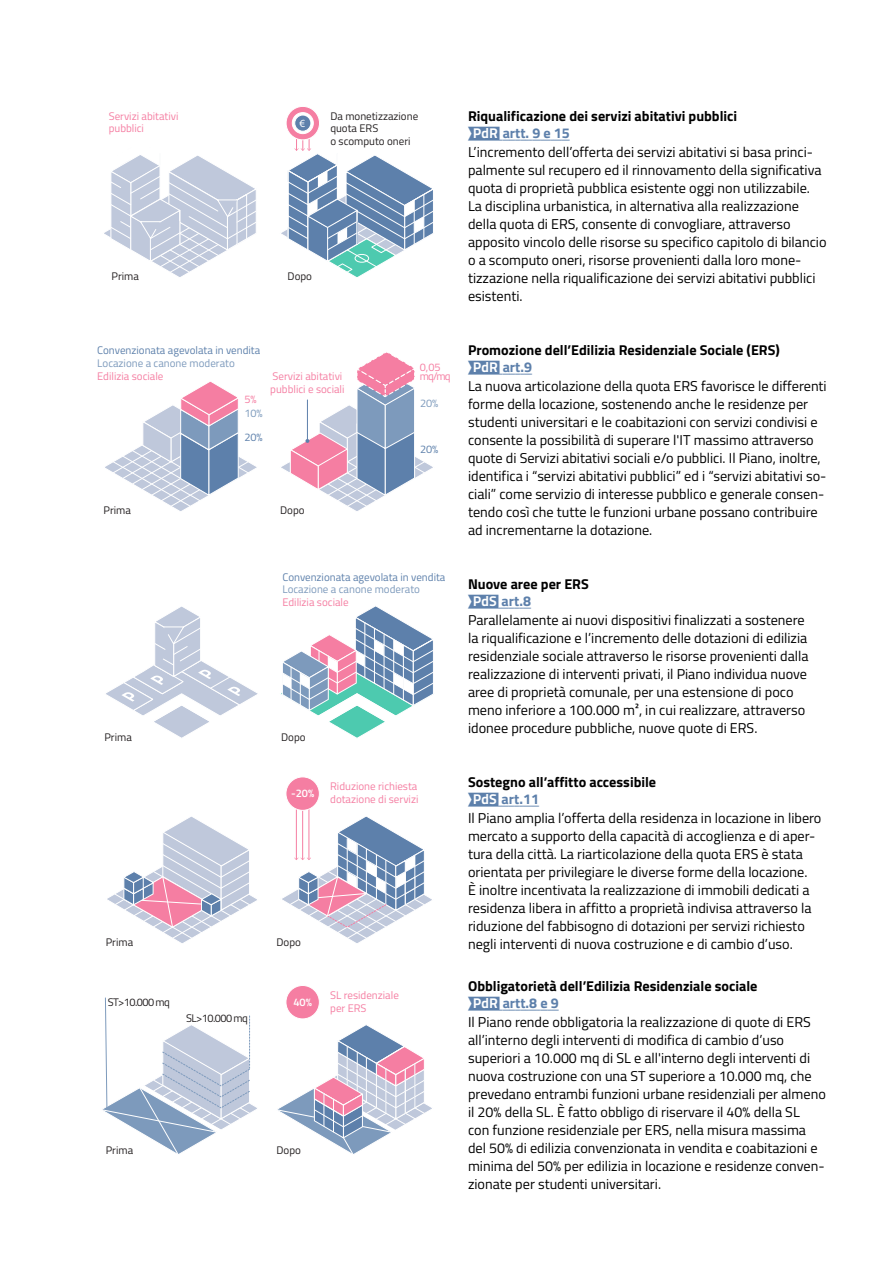
<style>
.page{position:relative;width:893px;height:1263px;background:#fff}
.page>*{position:absolute;margin:0;border:0;box-sizing:border-box;transform-origin:0 0}
.t1{font:14.25px/18px "Titillium";color:#000}
.t2{font:700 14.25px "Titillium";color:#000}
.t3{font:700 14.25px "Titillium PGT";color:#5d80ab}
.t4{font:10.95px/12.6px "Titillium";color:#f57ea2}
.t5{font:10.95px/12.6px "Titillium";color:#231f20}
.t6{font:10.95px "Titillium";color:#5d80ab}
.t7{font:10.95px "Titillium";color:#7d9abc}
.t8{font:10.95px "Titillium";color:#fff}
.t9{font:600 10.95px "Titillium";color:#fff}
.t10{font:10.95px "Myriad Pro";color:#fff}
</style>
<div class="page">
<svg style="left:104px;top:155px;width:152px;height:122px"></svg>
<svg style="left:286px;top:106px;width:34px;height:34px"></svg>
<div style="left:286px;top:106px;width:34px;height:34px;border:1px solid #fff;border-radius:50%"></div>
<div style="left:292px;top:113px;width:21px;height:21px;background:#fff;border-radius:50%"></div>
<div style="left:292px;top:112px;width:22px;height:22px;border:1px solid #fff;border-radius:50%"></div>
<div style="left:295px;top:115px;width:16px;height:16px;background:#5d80ab;border-radius:50%"></div>
<div style="left:294px;top:115px;width:17px;height:16px;border:1px solid #fff;border-radius:50%"></div>
<svg style="left:281px;top:137px;width:152px;height:140px"></svg>
<svg style="left:105px;top:381px;width:152px;height:130px"></svg>
<svg style="left:281px;top:606px;width:152px;height:132px"></svg>
<svg style="left:107px;top:816px;width:150px;height:127px"></svg>
<hr style="left:302px;top:808px;width:1px;height:52px;background:#f57ea2">
<hr style="left:309px;top:808px;width:1px;height:52px;background:#f57ea2">
<hr style="left:296px;top:808px;width:1px;height:52px;background:#f57ea2">
<svg style="left:282px;top:815px;width:150px;height:128px"></svg>
<div style="left:286px;top:777px;width:33px;height:33px;background:#f57ea2;border-radius:50%"></div>
<div style="left:286px;top:777px;width:34px;height:34px;border:1px solid #fff;border-radius:50%"></div>
<div style="left:286px;top:985px;width:33px;height:34px;background:#f57ea2;border-radius:50%"></div>
<div style="left:286px;top:985px;width:34px;height:34px;border:1px solid #fff;border-radius:50%"></div>
<svg style="left:277px;top:1025px;width:155px;height:129px"></svg>
<svg style="left:106px;top:606px;width:152px;height:132px"></svg>
<svg style="left:102px;top:997px;width:155px;height:157px"></svg>
<svg style="left:281px;top:352px;width:152px;height:159px"></svg>
<p class="t4" style="left:109px;top:109px;width:71px">Servizi abitativi pubblici</p>
<p class="t8" style="left:291px;top:119px;width:25px">-40%</p>
<p class="t10" style="left:300px;top:116px;width:7px">€</p>
<p class="t5" style="left:330px;top:109px;width:89px">Da monetizzazione quota ERS<br>o scomputo oneri</p>
<p class="t5" style="left:112px;top:269px;width:29px">Prima</p>
<p class="t5" style="left:288px;top:269px;width:26px">Dopo</p>
<p class="t6" style="left:97px;top:343px;width:164px">Convenzionata agevolata in vendita</p>
<p class="t7" style="left:97px;top:355px;width:139px">Locazione a canone moderato</p>
<p class="t4" style="left:97px;top:369px;width:68px">Edilizia sociale</p>
<p class="t4" style="left:270px;top:369px;width:76px">Servizi abitativi pubblici e sociali</p>
<p class="t4" style="left:420px;top:362px;width:32px;line-height:9px">0,05 mq/mq</p>
<p class="t4" style="left:244px;top:393px;width:14px">5%</p>
<p class="t7" style="left:420px;top:395px;width:20px">20%</p>
<p class="t7" style="left:244px;top:405px;width:20px">10%</p>
<p class="t6" style="left:244px;top:430px;width:20px">20%</p>
<p class="t5" style="left:103px;top:503px;width:29px">Prima</p>
<p class="t5" style="left:280px;top:503px;width:26px">Dopo</p>
<p class="t6" style="left:420px;top:441px;width:20px">20%</p>
<p class="t6" style="left:282px;top:569px;width:164px">Convenzionata agevolata in vendita</p>
<p class="t7" style="left:282px;top:582px;width:139px">Locazione a canone moderato</p>
<p class="t4" style="left:282px;top:595px;width:68px">Edilizia sociale</p>
<p class="t5" style="left:104px;top:730px;width:29px">Prima</p>
<p class="t5" style="left:281px;top:730px;width:26px">Dopo</p>
<p class="t4" style="left:330px;top:779px;width:89px">Riduzione richiesta</p>
<p class="t9" style="left:291px;top:785px;width:25px">-20%</p>
<p class="t8" style="left:291px;top:790px;width:25px">-40%</p>
<p class="t4" style="left:330px;top:792px;width:90px">dotazione di servizi</p>
<p class="t5" style="left:106px;top:935px;width:29px">Prima</p>
<p class="t5" style="left:276px;top:935px;width:26px">Dopo</p>
<p class="t5" style="left:108px;top:995px;width:64px">ST&gt;10.000 mq</p>
<p class="t9" style="left:293px;top:993px;width:20px">40%</p>
<p class="t5" style="left:186px;top:1011px;width:63px">SL&gt;10.000 mq</p>
<p class="t4" style="left:330px;top:989px;width:70px">SL residenziale per ERS</p>
<p class="t5" style="left:106px;top:1144px;width:29px">Prima</p>
<p class="t5" style="left:276px;top:1144px;width:26px">Dopo</p>
<p class="t2" style="left:468px;top:106px;width:271px">Riqualificazione dei servizi abitativi pubblici</p>
<p class="t3" style="left:468px;top:127px;width:103px">/pdr artt. 9 e 15</p>
<p class="t1" style="left:468px;top:143px;width:360px">L’incremento dell’offerta dei servizi abitativi si basa princi&shy;palmente sul recupero ed il rinnovamento della significativa quota di proprietà pubblica esistente oggi non utilizzabile.<br>La disciplina urbanistica, in alternativa alla realizzazione della quota di ERS, consente di convogliare, attraverso apposito vincolo delle risorse su specifico capitolo di bilancio o a scomputo oneri, risorse provenienti dalla loro mone&shy;tizzazione nella riqualificazione dei servizi abitativi pubblici esistenti.</p>
<p class="t2" style="left:468px;top:340px;width:313px">Promozione dell’Edilizia Residenziale Sociale (ERS)</p>
<p class="t3" style="left:468px;top:361px;width:66px">/pdr art.9</p>
<p class="t1" style="left:468px;top:377px;width:360px">La nuova articolazione della quota ERS favorisce le differenti forme della locazione, sostenendo anche le residenze per studenti universitari e le coabitazioni con servizi condivisi e consente la possibilità di superare l'IT massimo attraverso quote di Servizi abitativi sociali e/o pubblici. Il Piano, inoltre, identifica i “servizi abitativi pubblici” ed i “servizi abitativi so&shy;ciali” come servizio di interesse pubblico e generale consen&shy;tendo così che tutte le funzioni urbane possano contribuire ad incrementarne la dotazione.</p>
<p class="t2" style="left:468px;top:573px;width:122px">Nuove aree per ERS</p>
<p class="t3" style="left:468px;top:595px;width:64px">/pds art.8</p>
<p class="t1" style="left:468px;top:611px;width:342px">Parallelamente ai nuovi dispositivi finalizzati a sostenere la riqualificazione e l’incremento delle dotazioni di edilizia residenziale sociale attraverso le risorse provenienti dalla realizzazione di interventi privati, il Piano individua nuove aree di proprietà comunale, per una estensione di poco meno inferiore a 100.000 m², in cui realizzare, attraverso idonee procedure pubbliche, nuove quote di ERS.</p>
<p class="t2" style="left:468px;top:771px;width:190px">Sostegno all’affitto accessibile</p>
<p class="t3" style="left:468px;top:793px;width:72px">/pds art.11</p>
<p class="t1" style="left:468px;top:809px;width:355px">Il Piano amplia l’offerta della residenza in locazione in libero mercato a supporto della capacità di accoglienza e di aper&shy;tura della città. La riarticolazione della quota ERS è stata orientata per privilegiare le diverse forme della locazione.<br>È inoltre incentivata la realizzazione di immobili dedicati a residenza libera in affitto a proprietà indivisa attraverso la riduzione del fabbisogno di dotazioni per servizi richiesto negli interventi di nuova costruzione e di cambio d’uso.</p>
<p class="t2" style="left:468px;top:975px;width:291px">Obbligatorietà dell’Edilizia Residenziale sociale</p>
<p class="t3" style="left:468px;top:997px;width:92px">/pdr artt.8 e 9</p>
<p class="t1" style="left:468px;top:1013px;width:359px">Il Piano rende obbligatoria la realizzazione di quote di ERS all’interno degli interventi di modifica di cambio d’uso superiori a 10.000 mq di SL e all'interno degli interventi di nuova costruzione con una ST superiore a 10.000 mq, che prevedano entrambi funzioni urbane residenziali per almeno il 20% della SL. È fatto obbligo di riservare il 40% della SL<br>con funzione residenziale per ERS, nella misura massima del 50% di edilizia convenzionata in vendita e coabitazioni e minima del 50% per edilizia in locazione e residenze conven&shy;zionate per studenti universitari.</p>
</div>
